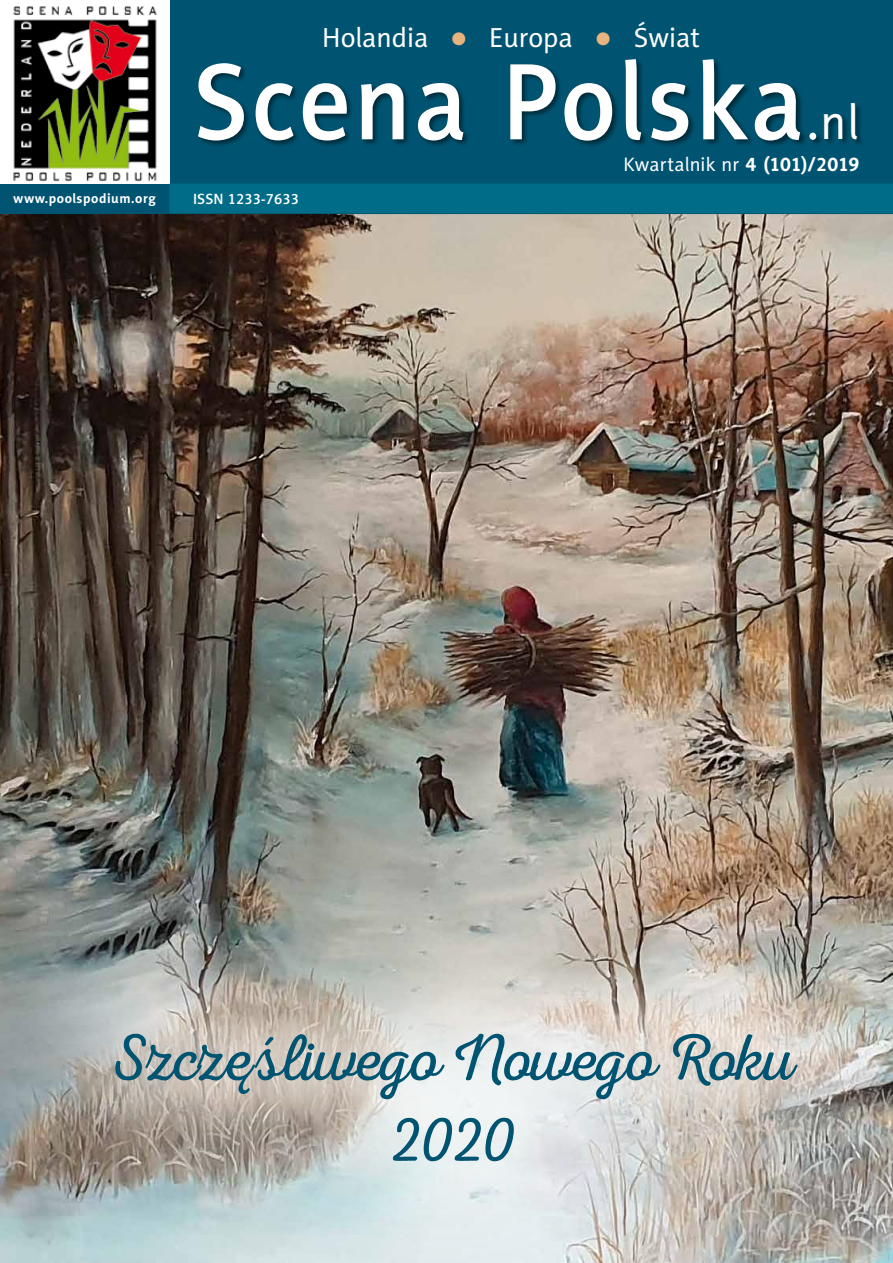
<style>
.page{position:relative;width:893px;height:1263px;background:#fff}
.page>*{position:absolute;margin:0;border:0;box-sizing:border-box;transform-origin:0 0}
.t1{font:109.95px "Naomi Sans EFN Medium";letter-spacing:.025em;color:#fff;scale:.94 1}
.t2{font:66px/81px "Nexa Rust Script L 0";letter-spacing:-.005em;color:#005471;text-align:center}
.t3{font:27.75px "Naomi Sans EFN";color:#fff}
.t4{font:19.65px "Naomi Sans EFN";letter-spacing:.005em;color:#fff}
.t5{font:15px "Naomi Sans EFN Medium";color:#fff}
.t6{font:700 13.5px "Naomi Sans EFN";color:#fff}
.s1{color:#e7b480}
.s2{font-family:"Naomi Sans EFN";font-size:58.2px}
.s3{font-family:"Naomi Sans EFN";font-size:49.65px}
.s4{font-weight:700}
</style>
<div class="page">
<img style="left:0;top:214px;width:893px;height:701px">
<div style="left:0;top:0;width:893px;height:214px;background:#005471"></div>
<div style="left:0;top:0;width:169px;height:183px;background:#fff"></div>
<img style="left:13px;top:6px;width:144px;height:175px">
<div style="left:169px;top:184px;width:724px;height:29px;background:#006c87"></div>
<div style="left:0;top:915px;width:893px;height:348px;background:#fff;opacity:.7"></div>
<div style="left:197px;top:58px;width:667px;height:90px;background:#000;opacity:.5"></div>
<p class="t3" style="left:322px;top:20px;width:379px">Holandia <span class="s1">●</span> Europa <span class="s1">●</span> Świat</p>
<h1 class="t1" style="left:193px;top:37px;width:709px">Scena Polska<span class="s2">.</span><span class="s3">nl</span></h1>
<p class="t6" style="left:13px;top:190px;width:144px">www.poolspodium.org</p>
<p class="t5" style="left:193px;top:190px;width:107px">ISSN 1233-7633</p>
<p class="t4" style="left:624px;top:152px;width:237px">Kwartalnik nr <span class="s4">4 (101)/2019</span></p>
<p class="t2" style="left:113px;top:1027px;width:684px">Szczęśliwego Nowego Roku<br>2020</p>
</div>
